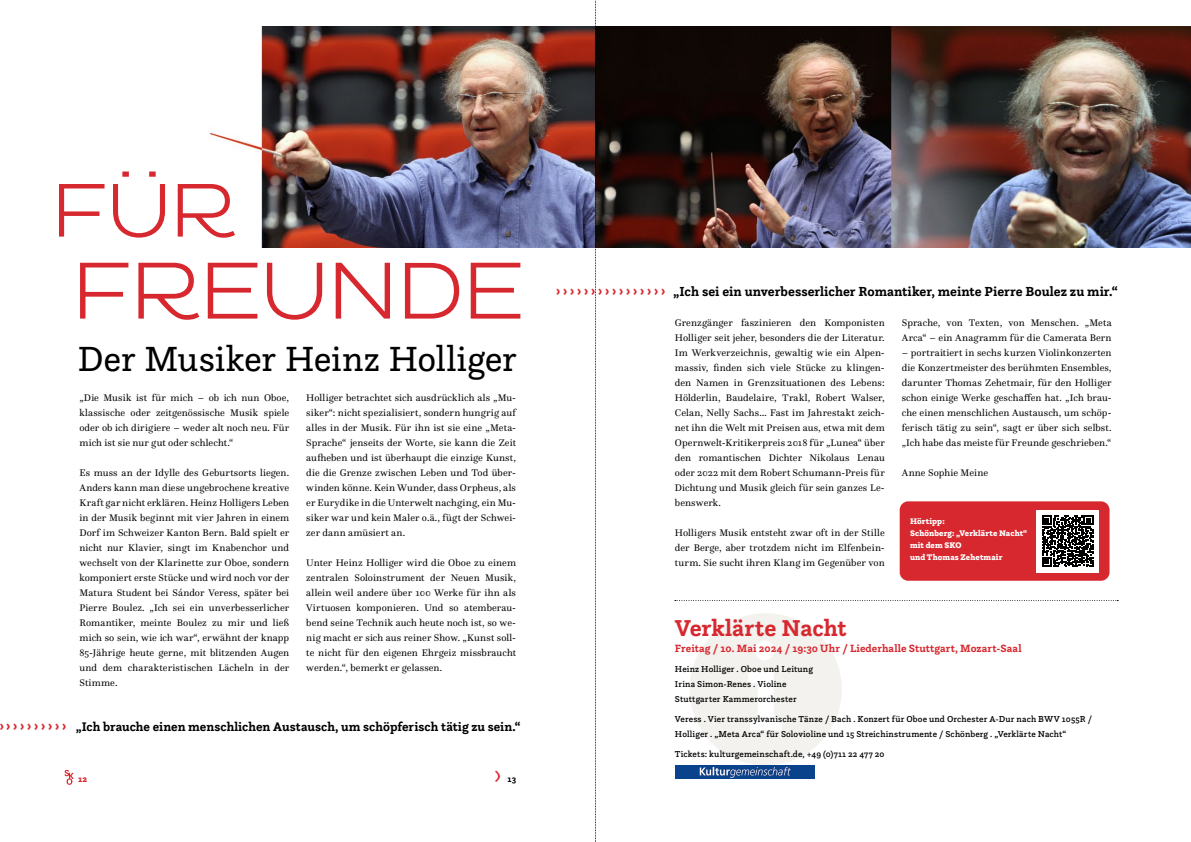
<style>
.page{position:relative;width:1191px;height:842px;background:#fff}
.page>*{position:absolute;margin:0;border:0;box-sizing:border-box;transform-origin:0 0}
.Titel{font:300 85px "CA Negroni";letter-spacing:-.015em;color:#d7282f}
.Titel-2{font:300 80px "CA Negroni";color:#d7282f}
.Text{font:36.5px "Questa Slab";letter-spacing:-.01em;color:#000}
.t1{font:300 25px "Questa Slab";color:#d7282f}
.Infoblock_Titel{font:700 24px "Questa Slab";letter-spacing:-.005em;color:#d7282f}
.Zitatstopper{font:700 14px "Questa Slab";color:#d7282f}
.Text-2{font:700 13.7px "Questa Slab";color:#000}
.Text-3{font:700 13px "Questa Slab";color:#000}
.Infoblock_Hauptinfo{font:700 11px "Questa Slab";letter-spacing:.005em;color:#d7282f}
.Text-4{font:10px/15px "Questa";letter-spacing:.01em;color:#000;text-align:justify}
.Infoblock{font:500 9px "Questa Slab";letter-spacing:.015em;color:#000}
.t2{font:900 9px "Questa Slab";color:#d7282f}
.t3{font:700 9px "Questa Slab";color:#000}
.QR-Tipps{font:900 8.5px "Questa Slab";letter-spacing:.01em;color:#fff}
</style>
<div class="page">
<img style="left:209px;top:27px;width:982px;height:220px">
<div style="left:899px;top:501px;width:210px;height:80px;background:#d7282f;border-radius:9px"></div>
<div style="left:689px;top:613px;width:153px;height:152px;background:#f3f2ee;border-radius:50%"></div>
<svg style="left:748px;top:641px;width:33px;height:89px"></svg>
<svg style="left:675px;top:600px;width:443px;height:1px"></svg>
<div style="left:1036px;top:510px;width:62px;height:62px;background:#fff"></div>
<svg style="left:1042px;top:515px;width:51px;height:52px"></svg>
<img style="left:675px;top:765px;width:139px;height:13px">
<svg style="left:64px;top:770px;width:10px;height:15px"></svg>
<svg style="left:595px;top:0;width:1px;height:842px"></svg>
<p class="Titel-2" style="left:51px;top:153px;width:187px">FÜR</p>
<p class="Titel" style="left:72px;top:230px;width:456px">FREUNDE</p>
<p class="Text" style="left:78px;top:336px;width:441px">Der Musiker Heinz Holliger</p>
<p class="Text-4" style="left:79px;top:390px;width:211px">„Die Musik ist für mich – ob ich nun Oboe, klassische oder zeitgenössische Musik spiele oder ob ich dirigiere – weder alt noch neu. Für mich ist sie nur gut oder schlecht.“</p>
<p class="Text-4" style="left:79px;top:465px;width:211px">Es muss an der Idylle des Geburtsorts liegen.<br>Anders kann man diese ungebrochene kreative Kraft gar nicht erklären. Heinz Holligers Leben in der Musik beginnt mit vier Jahren in einem Dorf im Schweizer Kanton Bern. Bald spielt er nicht nur Klavier, singt im Knabenchor und wechselt von der Klarinette zur Oboe, sondern komponiert erste Stücke und wird noch vor der Matura Student bei Sándor Veress, später bei Pierre Boulez. „Ich sei ein unverbesserlicher Romantiker, meinte Boulez zu mir und ließ mich so sein, wie ich war“, erwähnt der knapp 85-Jährige heute gerne, mit blitzenden Augen und dem charakteristischen Lächeln in der Stimme.</p>
<p class="Text-4" style="left:306px;top:390px;width:211px">Holliger betrachtet sich ausdrücklich als „Mu&shy;siker“: nicht spezialisiert, sondern hungrig auf alles in der Musik. Für ihn ist sie eine „Meta-Sprache“ jenseits der Worte, sie kann die Zeit aufheben und ist überhaupt die einzige Kunst, die die Grenze zwischen Leben und Tod über&shy;winden könne. Kein Wunder, dass Orpheus, als er Eurydike in die Unterwelt nachging, ein Mu&shy;siker war und kein Maler o.ä., fügt der Schwei&shy;zer dann amüsiert an.</p>
<p class="Text-4" style="left:306px;top:555px;width:211px">Unter Heinz Holliger wird die Oboe zu einem zentralen Soloinstrument der Neuen Musik, allein weil andere über 100 Werke für ihn als Virtuosen komponieren. Und so atemberau&shy;bend seine Technik auch heute noch ist, so we&shy;nig macht er sich aus reiner Show. „Kunst soll&shy;te nicht für den eigenen Ehrgeiz missbraucht werden.“, bemerkt er gelassen.</p>
<p class="Zitatstopper" style="left:-1px;top:716px;width:69px">› › › › › › › › › ›</p>
<p class="Text-3" style="left:76px;top:718px;width:446px">„Ich brauche einen menschlichen Austausch, um schöpferisch tätig zu sein.“</p>
<p class="t2" style="left:78px;top:773px;width:11px">12</p>
<h3 class="t1" style="left:494px;top:758px;width:9px">›</h3>
<p class="t3" style="left:507px;top:773px;width:10px">13</p>
<p class="Zitatstopper" style="left:556px;top:281px;width:111px">› › › › › › › › › › › › › › › ›</p>
<p class="Text-2" style="left:673px;top:282px;width:446px">„Ich sei ein unverbesserlicher Romantiker, meinte Pierre Boulez zu mir.“</p>
<p class="Text-4" style="left:675px;top:315px;width:211px">Grenzgänger faszinieren den Komponisten Holliger seit jeher, besonders die der Literatur.<br>Im Werkverzeichnis, gewaltig wie ein Alpen&shy;massiv, finden sich viele Stücke zu klingen&shy;den Namen in Grenzsituationen des Lebens:<br>Hölderlin, Baudelaire, Trakl, Robert Walser, Celan, Nelly Sachs… Fast im Jahrestakt zeich&shy;net ihn die Welt mit Preisen aus, etwa mit dem Opernwelt-Kritikerpreis 2018 für „Lunea“ über den romantischen Dichter Nikolaus Lenau oder 2022 mit dem Robert Schumann-Preis für Dichtung und Musik gleich für sein ganzes Le&shy;benswerk.</p>
<p class="Text-4" style="left:675px;top:525px;width:211px">Holligers Musik entsteht zwar oft in der Stille der Berge, aber trotzdem nicht im Elfenbein&shy;turm. Sie sucht ihren Klang im Gegenüber von</p>
<p class="Text-4" style="left:901px;top:315px;width:211px">Sprache, von Texten, von Menschen. „Meta<br>Arca“ – ein Anagramm für die Camerata Bern</p>
<p class="Text-4" style="left:901px;top:345px;width:211px">– portraitiert in sechs kurzen Violinkonzerten die Konzertmeister des berühmten Ensembles, darunter Thomas Zehetmair, für den Holliger schon einige Werke geschaffen hat. „Ich brau&shy;che einen menschlichen Austausch, um schöp&shy;ferisch tätig zu sein“, sagt er über sich selbst. „Ich habe das meiste für Freunde geschrieben.“</p>
<p class="Text-4" style="left:901px;top:465px;width:88px">Anne Sophie Meine</p>
<p class="QR-Tipps" style="left:910px;top:516px;width:36px">Hörtipp:</p>
<p class="QR-Tipps" style="left:910px;top:528px;width:119px">Schönberg: „Verklärte Nacht“</p>
<p class="QR-Tipps" style="left:910px;top:540px;width:53px">mit dem SKO</p>
<p class="QR-Tipps" style="left:910px;top:552px;width:94px">und Thomas Zehetmair</p>
<p class="Infoblock_Titel" style="left:675px;top:612px;width:173px">Verklärte Nacht</p>
<p class="Infoblock_Hauptinfo" style="left:675px;top:641px;width:348px">Freitag / 10. Mai 2024 / 19:30 Uhr / Liederhalle Stuttgart, Mozart-Saal</p>
<p class="Infoblock" style="left:675px;top:663px;width:140px">Heinz Holliger . Oboe und Leitung</p>
<p class="Infoblock" style="left:675px;top:678px;width:113px">Irina Simon-Renes . Violine</p>
<p class="Infoblock" style="left:675px;top:693px;width:123px">Stuttgarter Kammerorchester</p>
<p class="Infoblock" style="left:675px;top:713px;width:418px">Veress . Vier transsylvanische Tänze / Bach . Konzert für Oboe und Orchester A-Dur nach BWV 1055R /</p>
<p class="Infoblock" style="left:675px;top:728px;width:393px">Holliger . „Meta Arca“ für Solovioline und 15 Streichinstrumente / Schönberg . „Verklärte Nacht“</p>
<p class="Infoblock" style="left:675px;top:748px;width:211px">Tickets: kulturgemeinschaft.de, +49 (0)711 22 477 20</p>
</div>
